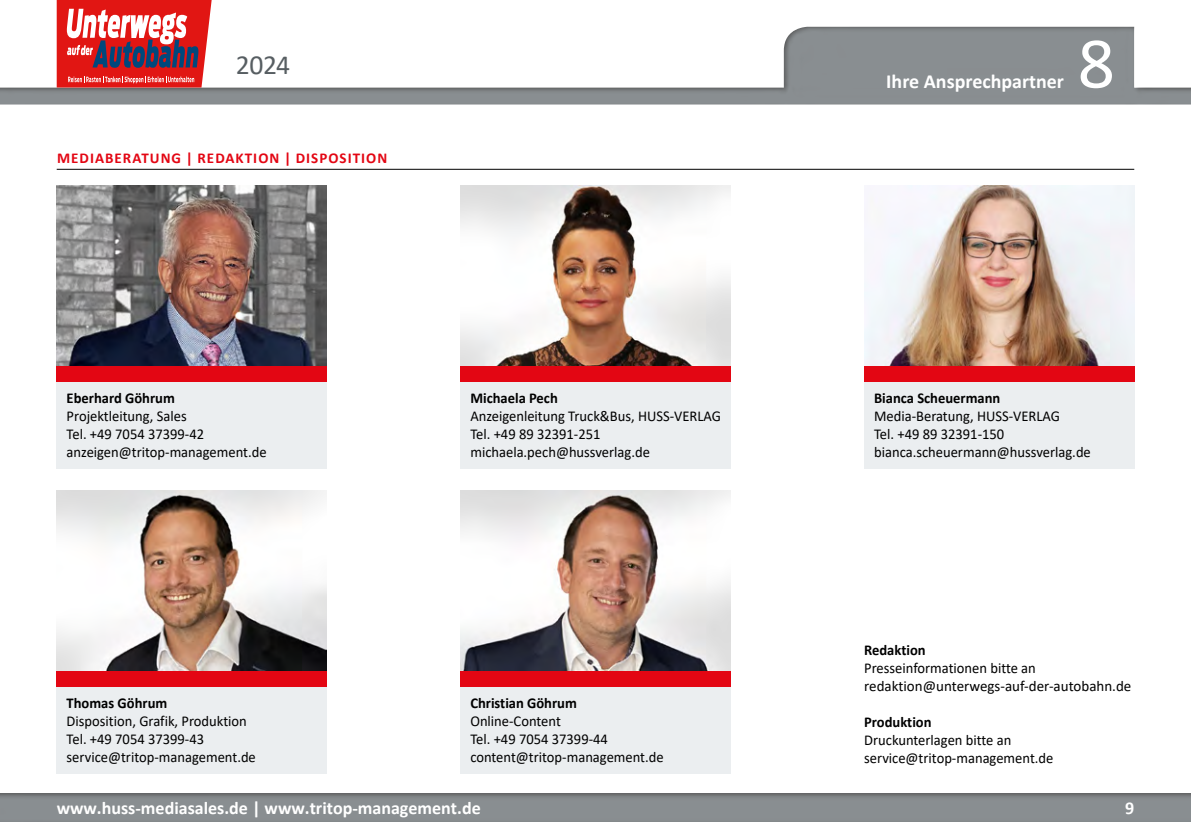
<style>
.page{position:relative;width:1191px;height:840px;background:#fff}
.page>*{position:absolute;margin:0;border:0;box-sizing:border-box;transform-origin:0 0}
.t1{font:73.6px "Calibri";color:#fff}
.t2{font:27.6px "Calibri";color:#575e62}
.t3{font:700 20px "Calibri";color:#fff}
.t4{font:700 18px "Calibri";color:#fff}
.t5{font:15px/18px "Calibri";color:#000}
.t6{font:700 15px "Calibri";color:#000}
.t7{font:700 15px "Calibri";letter-spacing:.07em;color:#e30613}
</style>
<div class="page">
<hr style="left:57px;top:169px;width:1077px;height:1px;background:#000">
<div style="left:0;top:13px;width:1191px;height:93px;background:#000;opacity:.8"></div>
<div style="left:0;top:779px;width:1191px;height:43px;background:#000;opacity:.8"></div>
<div style="left:460px;top:686px;width:270px;height:87px;background:#ebeef0"></div>
<div style="left:57px;top:686px;width:270px;height:87px;background:#ebeef0"></div>
<div style="left:57px;top:670px;width:270px;height:16px;background:#e30613"></div>
<div style="left:460px;top:670px;width:270px;height:16px;background:#e30613"></div>
<svg style="left:57px;top:0;width:155px;height:87px"></svg>
<img style="left:57px;top:490px;width:270px;height:180px">
<img style="left:460px;top:490px;width:270px;height:180px">
<div style="left:460px;top:365px;width:270px;height:16px;background:#e30613"></div>
<div style="left:460px;top:381px;width:270px;height:87px;background:#ebeef0"></div>
<img style="left:460px;top:185px;width:270px;height:180px">
<div style="left:57px;top:365px;width:270px;height:16px;background:#e30613"></div>
<div style="left:57px;top:381px;width:270px;height:87px;background:#ebeef0"></div>
<img style="left:57px;top:185px;width:270px;height:180px">
<div style="left:864px;top:365px;width:270px;height:16px;background:#e30613"></div>
<div style="left:864px;top:381px;width:270px;height:87px;background:#ebeef0"></div>
<img style="left:864px;top:185px;width:270px;height:180px">
<h2 class="t2" style="left:236px;top:46px;width:56px">2024</h2>
<p class="t7" style="left:57px;top:148px;width:332px">MEDIABERATUNG | REDAKTION | DISPOSITION</p>
<p class="t6" style="left:67px;top:387px;width:110px">Eberhard Göhrum</p>
<p class="t5" style="left:67px;top:406px;width:201px">Projektleitung, Sales<br>Tel. +49 7054 37399-42 anzeigen@tritop-management.de</p>
<p class="t6" style="left:470px;top:387px;width:89px">Michaela Pech</p>
<p class="t5" style="left:470px;top:406px;width:252px">Anzeigenleitung Truck&amp;Bus, HUSS-VERLAG<br>Tel. +49 89 32391-251 michaela.pech@hussverlag.de</p>
<p class="t6" style="left:67px;top:691px;width:102px">Thomas Göhrum</p>
<p class="t5" style="left:67px;top:711px;width:191px">Disposition, Grafik, Produktion<br>Tel. +49 7054 37399-43 service@tritop-management.de</p>
<p class="t6" style="left:470px;top:691px;width:108px">Christian Göhrum</p>
<p class="t5" style="left:470px;top:711px;width:195px">Online-Content<br>Tel. +49 7054 37399-44 content@tritop-management.de</p>
<h3 class="t3" style="left:886px;top:67px;width:179px">Ihre Ansprechpartner</h3>
<h1 class="t1" style="left:1077px;top:12px;width:39px">8</h1>
<p class="t6" style="left:874px;top:387px;width:128px">Bianca Scheuermann</p>
<p class="t5" style="left:874px;top:406px;width:218px">Media-Beratung, HUSS-VERLAG<br>Tel. +49 89 32391-150 bianca.scheuermann@hussverlag.de</p>
<p class="t6" style="left:864px;top:638px;width:63px">Redaktion</p>
<p class="t5" style="left:864px;top:658px;width:269px">Presseinformationen bitte an redaktion@unterwegs-auf-der-autobahn.de</p>
<p class="t6" style="left:864px;top:710px;width:69px">Produktion</p>
<p class="t5" style="left:864px;top:730px;width:191px">Druckunterlagen bitte an service@tritop-management.de</p>
<p class="t4" style="left:57px;top:794px;width:425px">www.huss-mediasales.de | www.tritop-management.de</p>
<p class="t4" style="left:1125px;top:794px;width:11px">9</p>
</div>
